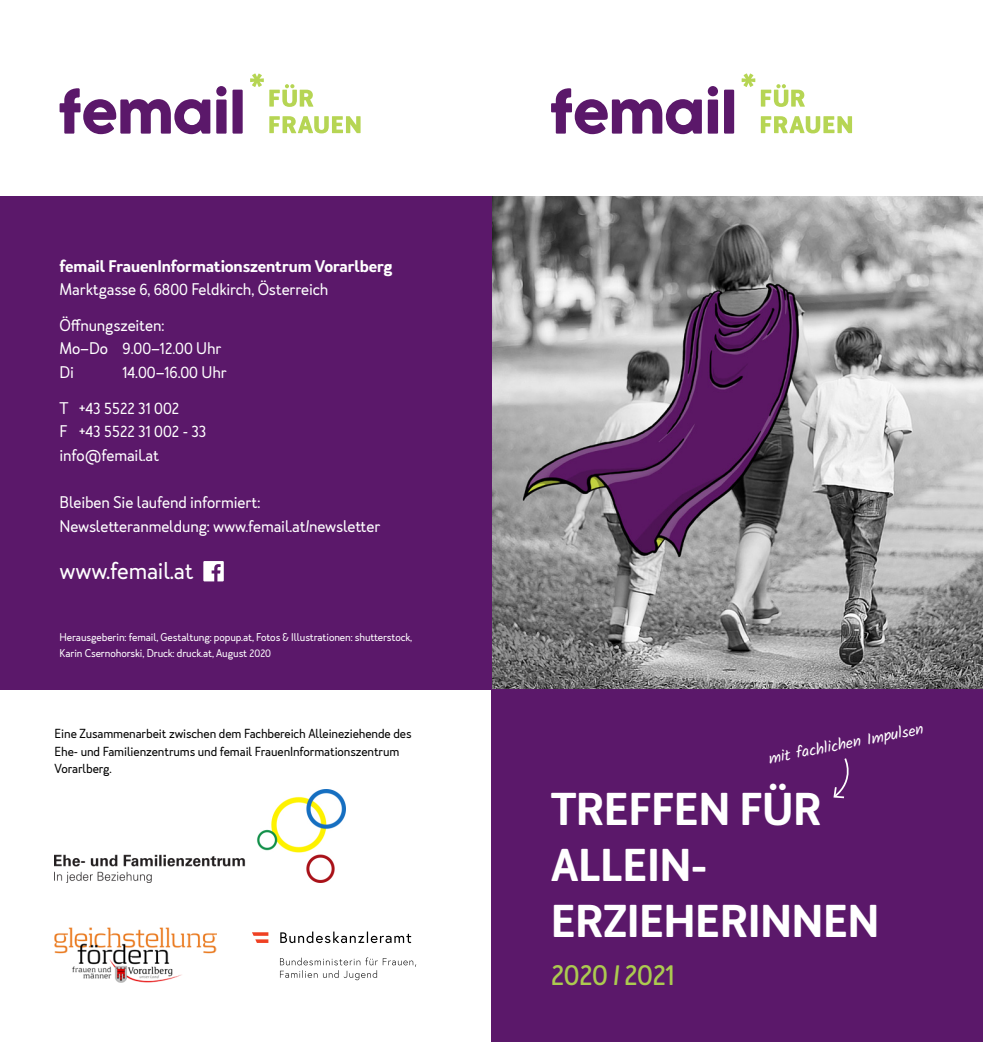
<style>
.page{position:relative;width:983px;height:1042px;background:#fff}
.page>*{position:absolute;margin:0;border:0;box-sizing:border-box;transform-origin:0 0}
.Titel_Titelseite{font:600 42.88px/56px "Merlo Neue";color:#fff}
.Titel_Titelseite-2{font:500 26.25px "Merlo Neue";letter-spacing:-.01em;color:#acca50}
.Fließtext{font:22.75px "Merlo Neue";letter-spacing:-.01em;color:#fff}
.Fließtext-2{font:15.75px/23.6px "Merlo Neue";letter-spacing:-.01em;color:#fff}
.Fließtext-3{font:600 15.75px "Merlo Neue";letter-spacing:-.01em;color:#fff}
.Info{font:15.75px "Kalam";color:#fff}
.Fließtext-4{font:15.05px "Merlo Neue";color:#fff}
.Fließtext-5{font:12.25px/17.5px "Merlo Neue";letter-spacing:-.01em;color:#000}
.Fließtext-6{font:10.5px/15.8px "Merlo Neue";letter-spacing:-.01em;color:#fff}
.s1{font-size:15.05px}
.s2{font-size:15.75px}
.s3{font-size:9.97px}
</style>
<div class="page">
<svg style="left:741px;top:74px;width:63px;height:33px"></svg>
<svg style="left:760px;top:116px;width:91px;height:17px"></svg>
<svg style="left:551px;top:88px;width:150px;height:46px"></svg>
<div style="left:707px;top:100px;width:10px;height:34px;background:#5b186a"></div>
<div style="left:723px;top:90px;width:11px;height:44px;background:#5b186a"></div>
<div style="left:707px;top:86px;width:10px;height:10px;background:#5b186a;border-radius:50%"></div>
<div style="left:491px;top:686px;width:491px;height:356px;background:#5b186a"></div>
<img style="left:491px;top:196px;width:491px;height:492px">
<svg style="left:833px;top:758px;width:16px;height:41px"></svg>
<div style="left:0;top:196px;width:491px;height:494px;background:#5b186a"></div>
<svg style="left:203px;top:561px;width:21px;height:20px"></svg>
<svg style="left:250px;top:74px;width:63px;height:33px"></svg>
<svg style="left:269px;top:116px;width:91px;height:17px"></svg>
<svg style="left:60px;top:88px;width:150px;height:46px"></svg>
<div style="left:216px;top:100px;width:10px;height:34px;background:#5b186a"></div>
<div style="left:232px;top:90px;width:10px;height:44px;background:#5b186a"></div>
<div style="left:216px;top:86px;width:10px;height:10px;background:#5b186a;border-radius:50%"></div>
<img style="left:55px;top:928px;width:161px;height:55px">
<svg style="left:280px;top:957px;width:136px;height:23px"></svg>
<svg style="left:280px;top:931px;width:131px;height:12px"></svg>
<svg style="left:252px;top:932px;width:16px;height:11px"></svg>
<img style="left:55px;top:789px;width:291px;height:93px">
<p class="Fließtext-3" style="left:60px;top:255px;width:334px">femail FrauenInformationszentrum Vorarlberg</p>
<p class="Fließtext-2" style="left:60px;top:278px;width:270px">Marktgasse <span class="s1">6</span>, <span class="s1">6800</span> Feldkirch, Österreich</p>
<p class="Fließtext-2" style="left:60px;top:313px;width:106px">Öffnungszeiten:</p>
<p class="Fließtext-2" style="left:60px;top:337px;width:163px">Mo–Do <span class="s1">9</span>.<span class="s1">00</span>–<span class="s1">12</span>.<span class="s1">00</span> Uhr</p>
<p class="Fließtext-2" style="left:60px;top:361px;width:16px">Di</p>
<p class="Fließtext-4" style="left:123px;top:363px;width:106px">14<span class="s2">.</span>00<span class="s2">–</span>16<span class="s2">.</span>00 <span class="s2">Uhr</span></p>
<p class="Fließtext-4" style="left:60px;top:399px;width:121px"><span class="s2">T +</span>43 5522 31 002</p>
<p class="Fließtext-4" style="left:60px;top:422px;width:148px"><span class="s2">F +</span>43 5522 31 002 <span class="s2">-</span> 33</p>
<p class="Fließtext-2" style="left:60px;top:443px;width:101px">info@femail.at</p>
<p class="Fließtext-2" style="left:60px;top:491px;width:322px">Bleiben Sie laufend informiert:<br>Newsletteranmeldung: www.femail.at/newsletter</p>
<p class="Fließtext" style="left:60px;top:556px;width:135px">www.femail.at</p>
<p class="Fließtext-6" style="left:60px;top:629px;width:354px">Herausgeberin: femail, Gestaltung: popup.at, Fotos &amp; Illustrationen: shutterstock,<br>Karin Csernohorski, Druck: druck.at, August <span class="s3">2020</span></p>
<p class="Fließtext-5" style="left:55px;top:725px;width:358px">Eine Zusammenarbeit zwischen dem Fachbereich Alleineziehende des<br>Ehe- und Familienzentrums und femail FrauenInformationszentrum<br>Vorarlberg.</p>
<p class="Info" style="left:766px;top:748px;width:159px;rotate:-11deg">mit fachlichen Impulsen</p>
<p class="Titel_Titelseite" style="left:551px;top:782px;width:272px">TREFFEN FÜR<br>ALLEIN-</p>
<p class="Titel_Titelseite" style="left:551px;top:894px;width:330px">ERZIEHERINNEN</p>
<p class="Titel_Titelseite-2" style="left:551px;top:958px;width:125px">2020 / 2021</p>
</div>
